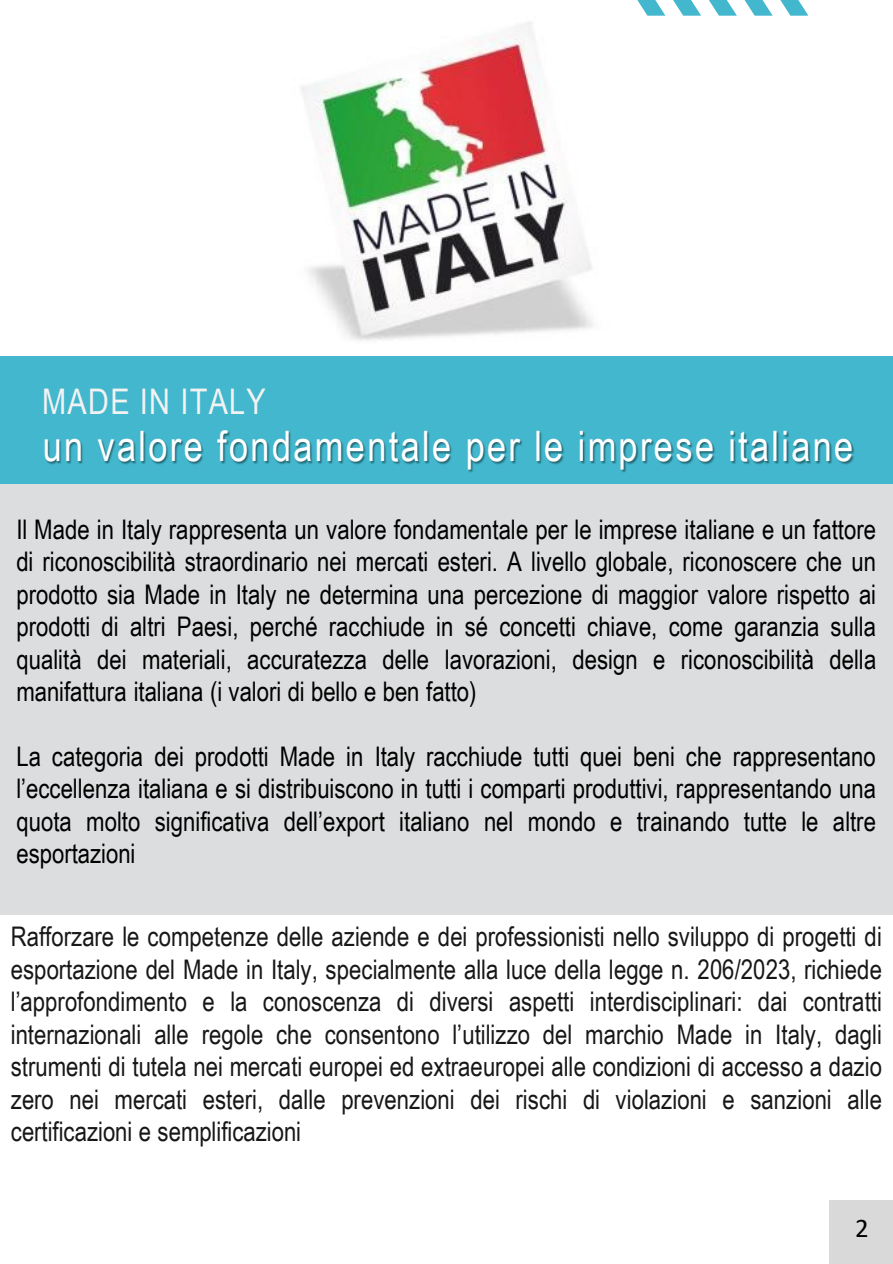
<style>
.page{position:relative;width:893px;height:1264px;background:#fff}
.page>*{position:absolute;margin:0;border:0;box-sizing:border-box;transform-origin:0 0}
.t1{font:42px "Arial Narrow";letter-spacing:.055em;color:#fff}
.t2{font:35.25px "Arial Narrow";letter-spacing:.035em;color:#f2f2f2}
.t3{font:27px/32.4px "Arial Narrow";color:#000;text-align:justify}
.t4{font:27px/32.4px "Arial Narrow";color:#171717;text-align:justify}
.t5{font:27px "Calibri";color:#000}
</style>
<div class="page">
<div style="left:0;top:467px;width:892px;height:447px;background:#dcddde"></div>
<img style="left:301px;top:22px;width:293px;height:319px">
<div style="left:0;top:356px;width:892px;height:127px;background:#42b7cd"></div>
<svg style="left:637px;top:0;width:171px;height:16px"></svg>
<div style="left:829px;top:1199px;width:63px;height:64px;background:#d9d9d9"></div>
<img style="left:17px;top:431px;width:867px;height:53px">
<p class="t2" style="left:42px;top:375px;width:225px">MADE IN ITALY</p>
<h1 class="t1" style="left:43px;top:415px;width:812px">un valore fondamentale per le imprese italiane</h1>
<p class="t3" style="left:16px;top:512px;width:861px">Il Made in Italy rappresenta un valore fondamentale per le imprese italiane e un fattore di riconoscibilità straordinario nei mercati esteri. A livello globale, riconoscere che un prodotto sia Made in Italy ne determina una percezione di maggior valore rispetto ai prodotti di altri Paesi, perché racchiude in sé concetti chiave, come garanzia sulla qualità dei materiali, accuratezza delle lavorazioni, design e riconoscibilità della manifattura italiana (i valori di bello e ben fatto)</p>
<p class="t3" style="left:16px;top:739px;width:861px">La categoria dei prodotti Made in Italy racchiude tutti quei beni che rappresentano l’eccellenza italiana e si distribuiscono in tutti i comparti produttivi, rappresentando una quota molto significativa dell’export italiano nel mondo e trainando tutte le altre esportazioni</p>
<p class="t4" style="left:11px;top:919px;width:872px">Rafforzare le competenze delle aziende e dei professionisti nello sviluppo di progetti di esportazione del Made in Italy, specialmente alla luce della legge n. 206/2023, richiede l’approfondimento e la conoscenza di diversi aspetti interdisciplinari: dai contratti internazionali alle regole che consentono l’utilizzo del marchio Made in Italy, dagli strumenti di tutela nei mercati europei ed extraeuropei alle condizioni di accesso a dazio zero nei mercati esteri, dalle prevenzioni dei rischi di violazioni e sanzioni alle certificazioni e semplificazioni</p>
<p class="t5" style="left:855px;top:1209px;width:15px">2</p>
</div>
